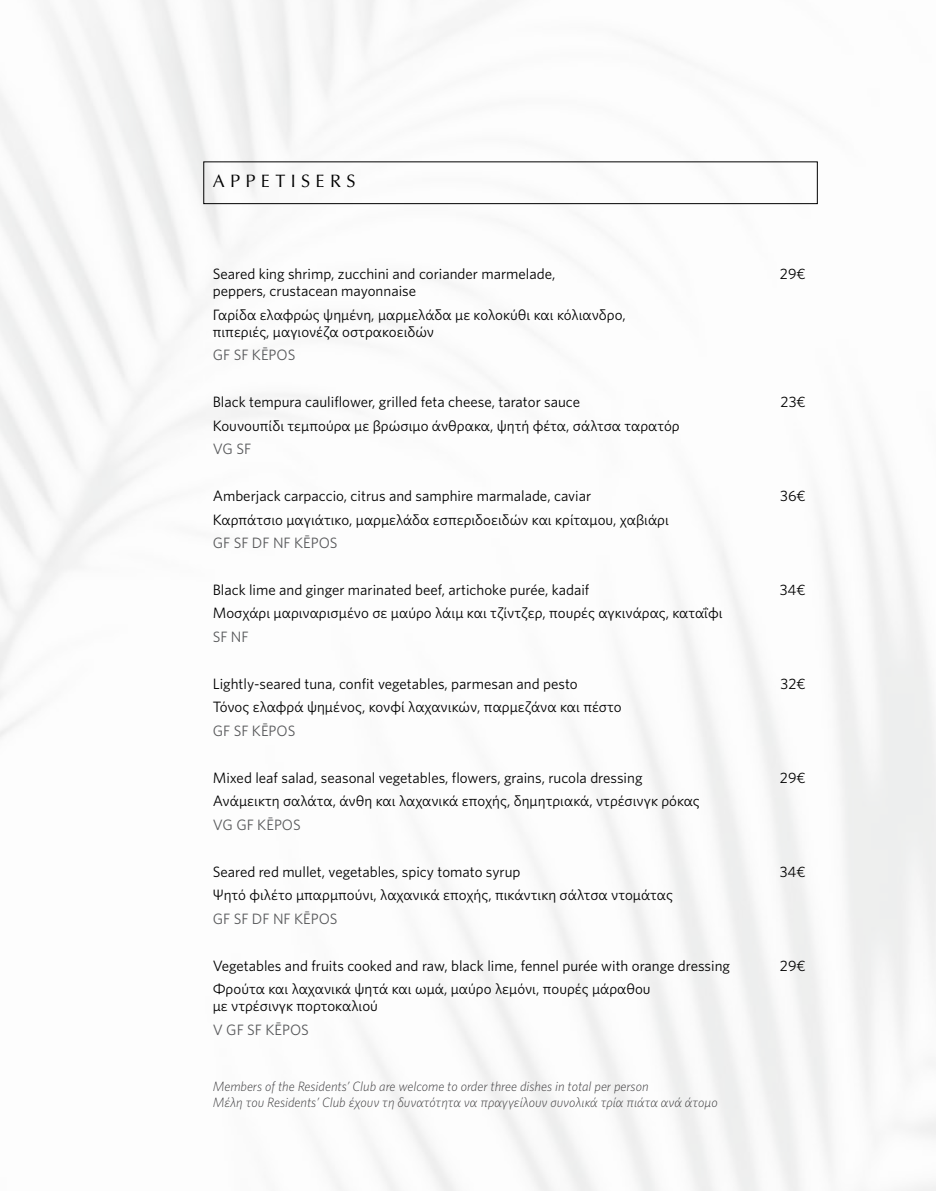
<style>
.page{position:relative;width:936px;height:1191px;background:#fff}
.page>*{position:absolute;margin:0;border:0;box-sizing:border-box;transform-origin:0 0}
.t1{font:18px "Optima";letter-spacing:.3em;color:#000}
.t2{font:15px/23.4px "Whitney";color:#000}
.t3{font:15px "Whitney";color:#58595b}
.t4{font:italic 300 13.5px/16.2px "Whitney";color:#414042}
</style>
<div class="page">
<img style="left:0;top:0;width:935px;height:1191px">
<div style="left:203px;top:162px;width:614px;height:42px;border:1px solid #000"></div>
<p class="t1" style="left:213px;top:170px;width:144px">APPETISERS</p>
<p class="t2" style="left:213px;top:262px;width:344px">Seared king shrimp, zucchini and coriander marmelade,</p>
<p class="t2" style="left:780px;top:262px;width:27px">29€</p>
<p class="t2" style="left:213px;top:279px;width:414px">peppers, crustacean mayonnaise<br>Γαρίδα ελαφρώς ψημένη, μαρμελάδα με κολοκύθι και κόλιανδρο,</p>
<p class="t2" style="left:213px;top:319px;width:223px">πιπεριές, μαγιονέζα οστρακοειδών</p>
<p class="t3" style="left:213px;top:345px;width:84px">GF SF KĒPOS</p>
<p class="t2" style="left:213px;top:390px;width:369px">Black tempura cauliflower, grilled feta cheese, tarator sauce</p>
<p class="t2" style="left:780px;top:390px;width:26px">23€</p>
<p class="t2" style="left:213px;top:413px;width:468px">Κουνουπίδι τεμπούρα με βρώσιμο άνθρακα, ψητή φέτα, σάλτσα ταρατόρ</p>
<p class="t3" style="left:213px;top:439px;width:40px">VG SF</p>
<p class="t2" style="left:213px;top:484px;width:380px">Amberjack carpaccio, citrus and samphire marmalade, caviar</p>
<p class="t2" style="left:780px;top:484px;width:27px">36€</p>
<p class="t2" style="left:213px;top:507px;width:457px">Καρπάτσιο μαγιάτικο, μαρμελάδα εσπεριδοειδών και κρίταμου, χαβιάρι</p>
<p class="t3" style="left:213px;top:533px;width:126px">GF SF DF NF KĒPOS</p>
<p class="t2" style="left:213px;top:577px;width:378px">Black lime and ginger marinated beef, artichoke purée, kadaif</p>
<p class="t2" style="left:779px;top:577px;width:27px">34€</p>
<p class="t2" style="left:213px;top:601px;width:511px">Μοσχάρι μαριναρισμένο σε μαύρο λάιμ και τζίντζερ, πουρές αγκινάρας, καταΐφι</p>
<p class="t3" style="left:213px;top:627px;width:37px">SF NF</p>
<p class="t2" style="left:213px;top:671px;width:366px">Lightly-seared tuna, confit vegetables, parmesan and pesto</p>
<p class="t2" style="left:780px;top:671px;width:26px">32€</p>
<p class="t2" style="left:213px;top:695px;width:410px">Τόνος ελαφρά ψημένος, κονφί λαχανικών, παρμεζάνα και πέστο</p>
<p class="t3" style="left:213px;top:720px;width:84px">GF SF KĒPOS</p>
<p class="t2" style="left:213px;top:765px;width:431px">Mixed leaf salad, seasonal vegetables, flowers, grains, rucola dressing</p>
<p class="t2" style="left:780px;top:765px;width:27px">29€</p>
<p class="t2" style="left:213px;top:789px;width:488px">Ανάμεικτη σαλάτα, άνθη και λαχανικά εποχής, δημητριακά, ντρέσινγκ ρόκας</p>
<p class="t3" style="left:213px;top:814px;width:90px">VG GF KĒPOS</p>
<p class="t2" style="left:213px;top:859px;width:309px">Seared red mullet, vegetables, spicy tomato syrup</p>
<p class="t2" style="left:779px;top:859px;width:27px">34€</p>
<p class="t2" style="left:213px;top:883px;width:461px">Ψητό φιλέτο μπαρμπούνι, λαχανικά εποχής, πικάντικη σάλτσα ντομάτας</p>
<p class="t3" style="left:213px;top:908px;width:126px">GF SF DF NF KĒPOS</p>
<p class="t2" style="left:213px;top:953px;width:519px">Vegetables and fruits cooked and raw, black lime, fennel purée with orange dressing</p>
<p class="t2" style="left:780px;top:953px;width:27px">29€</p>
<p class="t2" style="left:213px;top:980px;width:439px;line-height:17.1px">Φρούτα και λαχανικά ψητά και ωμά, μαύρο λεμόνι, πουρές μάραθου με ντρέσινγκ πορτοκαλιού</p>
<p class="t3" style="left:213px;top:1019px;width:98px">V GF SF KĒPOS</p>
<p class="t4" style="left:213px;top:1078px;width:506px">Members of the Residents’ Club are welcome to order three dishes in total per person<br>Μέλη του Residents’ Club έχουν τη δυνατότητα να πραγγείλουν συνολικά τρία πιάτα ανά άτομο</p>
</div>
